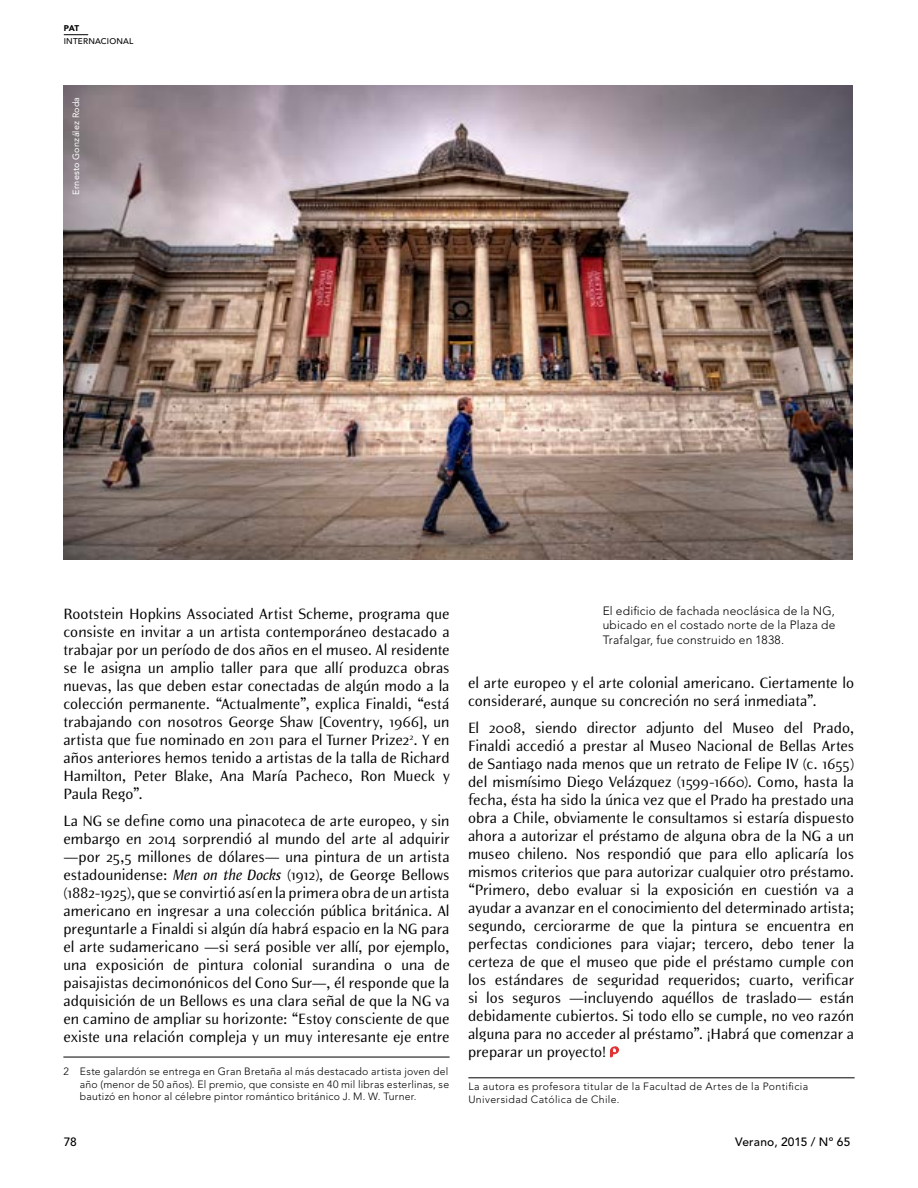
<style>
.page{position:relative;width:918px;height:1188px;background:#fff}
.page>*{position:absolute;margin:0;border:0;box-sizing:border-box;transform-origin:0 0}
.t1{font:15px/18px "Elemental Sans Pro";letter-spacing:.005em;color:#000;text-align:justify}
.t2{font:300 12px/14.4px "Avenir LT Std";letter-spacing:.015em;color:#000;text-align:justify}
.t3{font:500 12px "Avenir LT Std";letter-spacing:.02em;color:#000}
.t4{font:300 10.5px/12.6px "Avenir LT Std";letter-spacing:.03em;color:#000}
.t5{font:9px "Avenir LT Std";letter-spacing:.025em;color:#fff}
.t6{font:500 8.25px "Avenir LT Std";letter-spacing:.025em;color:#000}
.t7{font:900 8.25px "Avenir LT Std";color:#000}
.s1{font-style:italic}
</style>
<div class="page">
<img style="left:64px;top:85px;width:789px;height:474px">
<hr style="left:468px;top:1077px;width:387px;height:1px;background:#000">
<hr style="left:63px;top:1057px;width:387px;height:1px;background:#000">
<svg style="left:610px;top:1046px;width:9px;height:12px"></svg>
<svg style="left:64px;top:34px;width:24px;height:1px"></svg>
<p class="t7" style="left:64px;top:23px;width:17px">PAT</p>
<p class="t6" style="left:64px;top:37px;width:71px">INTERNACIONAL</p>
<p class="t5" style="left:71px;top:195px;width:99px;rotate:-90deg">Ernesto González Roda</p>
<p class="t1" style="left:63px;top:605px;width:388px">Rootstein Hopkins Associated Artist Scheme, programa que consiste en invitar a un artista contemporáneo destacado a trabajar por un período de dos años en el museo. Al residente se le asigna un amplio taller para que allí produzca obras nuevas, las que deben estar conectadas de algún modo a la colección permanente. “Actualmente”, explica Finaldi, “está trabajando con nosotros George Shaw [Coventry, 1966], un artista que fue nominado en 2011 para el Turner Prize2<sup>2</sup>. Y en años anteriores hemos tenido a artistas de la talla de Richard Hamilton, Peter Blake, Ana María Pacheco, Ron Mueck y Paula Rego”.</p>
<p class="t1" style="left:63px;top:812px;width:388px">La NG se define como una pinacoteca de arte europeo, y sin embargo en 2014 sorprendió al mundo del arte al adquirir —por 25,5 millones de dólares— una pintura de un artista estadounidense: <span class="s1">Men on the Docks</span> (1912), de George Bellows (1882-1925), que se convirtió así en la primera obra de un artista americano en ingresar a una colección pública británica. Al preguntarle a Finaldi si algún día habrá espacio en la NG para el arte sudamericano —si será posible ver allí, por ejemplo, una exposición de pintura colonial surandina o una de paisajistas decimonónicos del Cono Sur—, él responde que la adquisición de un Bellows es una clara señal de que la NG va en camino de ampliar su horizonte: “Estoy consciente de que existe una relación compleja y un muy interesante eje entre</p>
<p class="t4" style="left:80px;top:1065px;width:371px;text-align:justify;text-indent:-17px">2 Este galardón se entrega en Gran Bretaña al más destacado artista joven del año (menor de 50 años). El premio, que consiste en 40 mil libras esterlinas, se bautizó en honor al célebre pintor romántico británico J. M . W. Turner.</p>
<p class="t2" style="left:603px;top:604px;width:234px">El edificio de fachada neoclásica de la NG, ubicado en el costado norte de la Plaza de Trafalgar, fue construido en 1838.</p>
<p class="t1" style="left:468px;top:674px;width:388px">el arte europeo y el arte colonial americano. Ciertamente lo consideraré, aunque su concreción no será inmediata”.</p>
<p class="t1" style="left:468px;top:719px;width:388px">El 2008, siendo director adjunto del Museo del Prado, Finaldi accedió a prestar al Museo Nacional de Bellas Artes de Santiago nada menos que un retrato de Felipe IV (c. 1655) del mismísimo Diego Velázquez (1599-1660). Como, hasta la fecha, ésta ha sido la única vez que el Prado ha prestado una obra a Chile, obviamente le consultamos si estaría dispuesto ahora a autorizar el préstamo de alguna obra de la NG a un museo chileno. Nos respondió que para ello aplicaría los mismos criterios que para autorizar cualquier otro préstamo. “Primero, debo evaluar si la exposición en cuestión va a ayudar a avanzar en el conocimiento del determinado artista; segundo, cerciorarme de que la pintura se encuentra en perfectas condiciones para viajar; tercero, debo tener la certeza de que el museo que pide el préstamo cumple con los estándares de seguridad requeridos; cuarto, verificar si los seguros —incluyendo aquéllos de traslado— están debidamente cubiertos. Si todo ello se cumple, no veo razón alguna para no acceder al préstamo”. ¡Habrá que comenzar a preparar un proyecto!</p>
<p class="t4" style="left:468px;top:1080px;width:341px">La autora es profesora titular de la Facultad de Artes de la Pontificia<br>Universidad Católica de Chile.</p>
<p class="t3" style="left:64px;top:1135px;width:15px">78</p>
<p class="t3" style="left:735px;top:1135px;width:117px">Verano, 2015 / Nº 65</p>
</div>
